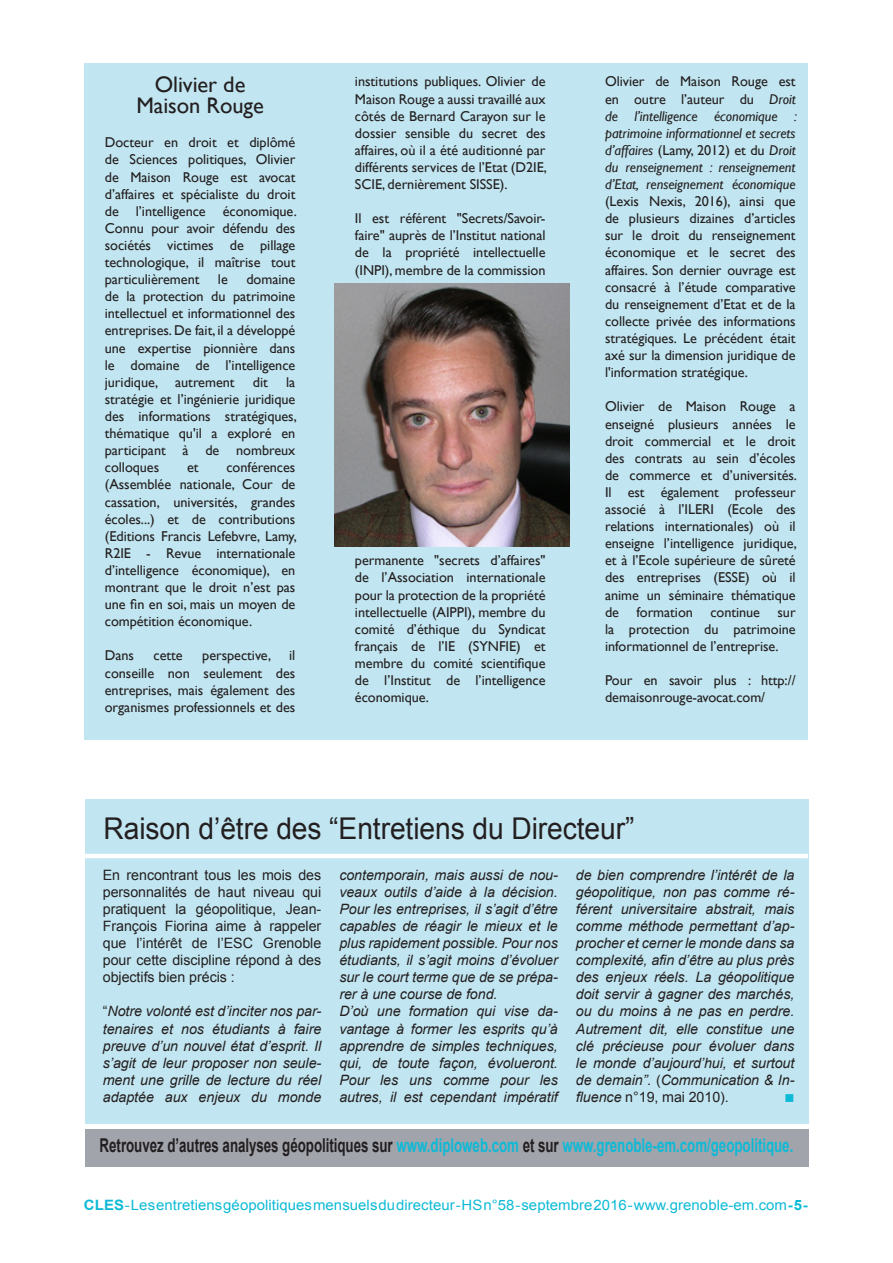
<style>
.page{position:relative;width:893px;height:1263px;background:#fff}
.page>*{position:absolute;margin:0;border:0;box-sizing:border-box;transform-origin:0 0}
.Texte_courant_CLES{font:30px "Arial";letter-spacing:-.005em;color:#231f20;scale:.94 1}
.Texte_courant_CLES-2{font:22.5px "Gill Sans";letter-spacing:-.005em;color:#231f20}
.Texte_courant_CLES-3{font:700 19.05px "Arial";letter-spacing:-.005em;color:#0dbad6;scale:.7 1}
.Texte_courant_CLES-4{font:14.25px/17.1px "Gill Sans";letter-spacing:-.005em;color:#231f20;text-align:justify}
.Texte_courant_CLES-5{font:italic 14.25px/17.1px "Arial";letter-spacing:-.005em;color:#231f20;text-align:justify}
.Texte_courant_CLES-6{font:14.25px/17.1px "Arial";letter-spacing:-.005em;color:#231f20;text-align:justify}
.t1{font:14.25px "Arial";letter-spacing:.005em;color:#0dbad6;scale:1.05 1}
.Texte_courant_CLES-7{font:13.5px "Wingdings";color:#0dbad6}
.s1{font-style:italic}
.s2{font-style:normal}
.s3{color:#231f20}
.s4{font-weight:700}
</style>
<div class="page">
<div style="left:85px;top:799px;width:723px;height:324px;background:#c2e6f1"></div>
<hr style="left:83px;top:854px;width:725px;height:4px;background:#fff">
<div style="left:85px;top:1129px;width:723px;height:37px;background:#a2a4ac"></div>
<div style="left:84px;top:63px;width:724px;height:677px;background:#c2e6f1"></div>
<img style="left:335px;top:284px;width:235px;height:263px">
<p class="Texte_courant_CLES-2" style="left:155px;top:71px;width:92px">Olivier de</p>
<p class="Texte_courant_CLES-2" style="left:136px;top:92px;width:129px">Maison Rouge</p>
<p class="Texte_courant_CLES-4" style="left:105px;top:134px;width:193px">Docteur en droit et diplômé de Sciences politiques, Olivier de Maison Rouge est avocat d’affaires et spécialiste du droit de l’intelligence économique.<br>Connu pour avoir défendu des sociétés victimes de pillage technologique, il maîtrise tout particulièrement</p>
<p class="Texte_courant_CLES-4" style="left:105px;top:271px;width:192px;text-indent:142px">domaine de la protection du patrimoine intellectuel et informationnel des entreprises. De fait, il a développé une expertise pionnière dans le domaine de l’intelligence juridique, autrement</p>
<p class="Texte_courant_CLES-4" style="left:218px;top:271px;width:11px">le</p>
<p class="Texte_courant_CLES-4" style="left:105px;top:374px;width:194px;text-indent:181px">la stratégie et l’ingénierie juridique des informations stratégiques, thématique qu'il a exploré en participant à de nombreux colloques</p>
<p class="Texte_courant_CLES-4" style="left:253px;top:374px;width:17px">dit</p>
<p class="Texte_courant_CLES-4" style="left:105px;top:459px;width:193px;text-indent:122px">conférences (Assemblée nationale, Cour de cassation, universités, grandes écoles...) et de contributions (Editions Francis Lefebvre, Lamy, R2IE - Revue internationale d’intelligence économique), en montrant que le droit n’est pas une fin en soi, mais un moyen de compétition économique.</p>
<p class="Texte_courant_CLES-4" style="left:105px;top:647px;width:31px">Dans</p>
<p class="Texte_courant_CLES-4" style="left:154px;top:647px;width:31px">cette</p>
<p class="Texte_courant_CLES-4" style="left:202px;top:647px;width:70px">perspective,</p>
<p class="Texte_courant_CLES-4" style="left:187px;top:459px;width:13px">et</p>
<p class="Texte_courant_CLES-4" style="left:105px;top:647px;width:192px;text-indent:184px">il conseille non seulement des entreprises, mais également des organismes professionnels et des</p>
<p class="Texte_courant_CLES-4" style="left:355px;top:73px;width:194px">institutions publiques. Olivier de Maison Rouge a aussi travaillé aux côtés de Bernard Carayon sur le dossier sensible du secret des affaires, où il a été auditionné par différents services de l’Etat (D2IE, SCIE, dernièrement SISSE).</p>
<p class="Texte_courant_CLES-4" style="left:355px;top:210px;width:192px">Il est référent "Secrets/Savoir&shy;faire" auprès de l’Institut national de la propriété intellectuelle (INPI), membre de la commission</p>
<p class="Texte_courant_CLES-4" style="left:355px;top:552px;width:192px">permanente "secrets d’affaires" de l’Association internationale pour la protection de la propriété intellectuelle (AIPPI), membre du comité d’éthique du Syndicat français de l’IE (SYNFIE) et membre du comité scientifique de l’Institut de l’intelligence économique.</p>
<p class="Texte_courant_CLES-4" style="left:605px;top:73px;width:193px">Olivier de Maison Rouge est en outre l’auteur du <span class="s1">Droit de l’intelligence économique : patrimoine informationnel et secrets d’affaires</span> (Lamy, 2012) et du <span class="s1">Droit du renseignement : renseignement d’Etat, renseignement économique </span>(Lexis Nexis, 2016), ainsi que de plusieurs dizaines d’articles sur le droit du renseignement économique et le secret des affaires. Son dernier ouvrage est consacré à l’étude comparative du renseignement d’Etat et de la collecte privée des informations stratégiques. Le précédent était axé sur la dimension juridique de l'information stratégique.</p>
<p class="Texte_courant_CLES-4" style="left:605px;top:398px;width:193px">Olivier de Maison Rouge a enseigné plusieurs années le droit commercial et le droit des contrats au sein d’écoles de commerce et d’universités.<br>Il est également professeur associé à l’ILERI (Ecole des relations internationales) où il enseigne l’intelligence juridique, et à l’Ecole supérieure de sûreté des entreprises (ESSE) où il anime un séminaire thématique de formation continue sur la protection du patrimoine informationnel de l’entreprise.</p>
<p class="Texte_courant_CLES-4" style="left:605px;top:672px;width:192px">Pour en savoir plus : http:// demaisonrouge-avocat.com/</p>
<p class="Texte_courant_CLES" style="left:104px;top:809px;width:566px">Raison d’être des “Entretiens du Directeur”</p>
<p class="Texte_courant_CLES-6" style="left:103px;top:866px;width:220px">En rencontrant tous les mois des personnalités de haut niveau qui pratiquent la géopolitique, Jean-François Fiorina aime à rappeler que l’intérêt de l’ESC Grenoble pour cette discipline répond à des objectifs bien précis :</p>
<p class="Texte_courant_CLES-5" style="left:103px;top:1003px;width:220px"><span class="s2">“</span>Notre volonté est d’inciter nos par&shy;tenaires et nos étudiants à faire preuve d’un nouvel état d’esprit. Il s’agit de leur proposer non seule&shy;ment une grille de lecture du réel adaptée aux enjeux du monde</p>
<p class="Texte_courant_CLES-5" style="left:339px;top:866px;width:220px">contemporain, mais aussi de nou&shy;veaux outils d’aide à la décision.<br>Pour les entreprises, il s’agit d’être capables de réagir le mieux et le plus rapidement possible. Pour nos étudiants, il s’agit moins d’évoluer sur le court terme que de se prépa&shy;rer à une course de fond.</p>
<p class="Texte_courant_CLES-5" style="left:339px;top:1003px;width:220px">D’où une formation qui vise da&shy;vantage à former les esprits qu’à apprendre de simples techniques, qui, de toute façon, évolueront.<br>Pour les uns comme pour les autres, il est cependant impératif</p>
<p class="Texte_courant_CLES-5" style="left:576px;top:866px;width:220px">de bien comprendre l’intérêt de la géopolitique, non pas comme ré&shy;férent universitaire abstrait, mais comme méthode permettant d’ap&shy;procher et cerner le monde dans sa complexité, afin d’être au plus près des enjeux réels. La géopolitique doit servir à gagner des marchés, ou du moins à ne pas en perdre.<br>Autrement dit, elle constitue une clé précieuse pour évoluer dans le monde d’aujourd’hui, et surtout de demain”. <span class="s2">(</span>Communication &amp; In&shy;fluence <span class="s2">n°19, mai 2010).</span></p>
<p class="Texte_courant_CLES-7" style="left:784px;top:1091px;width:12px">■</p>
<p class="Texte_courant_CLES-3" style="left:100px;top:1133px;width:992px"><span class="s3">Retrouvez d’autres analyses géopolitiques sur</span> www.diploweb.com <span class="s3">et sur</span> www.grenoble-em.com/geopolitique.</p>
<p class="t1" style="left:84px;top:1195px;width:691px"><span class="s4">CLES</span> - Les entretiens géopolitiques mensuels du directeur - HS n°58 - septembre 2016 - www.grenoble-em.com <span class="s4">- 5 -</span></p>
</div>
